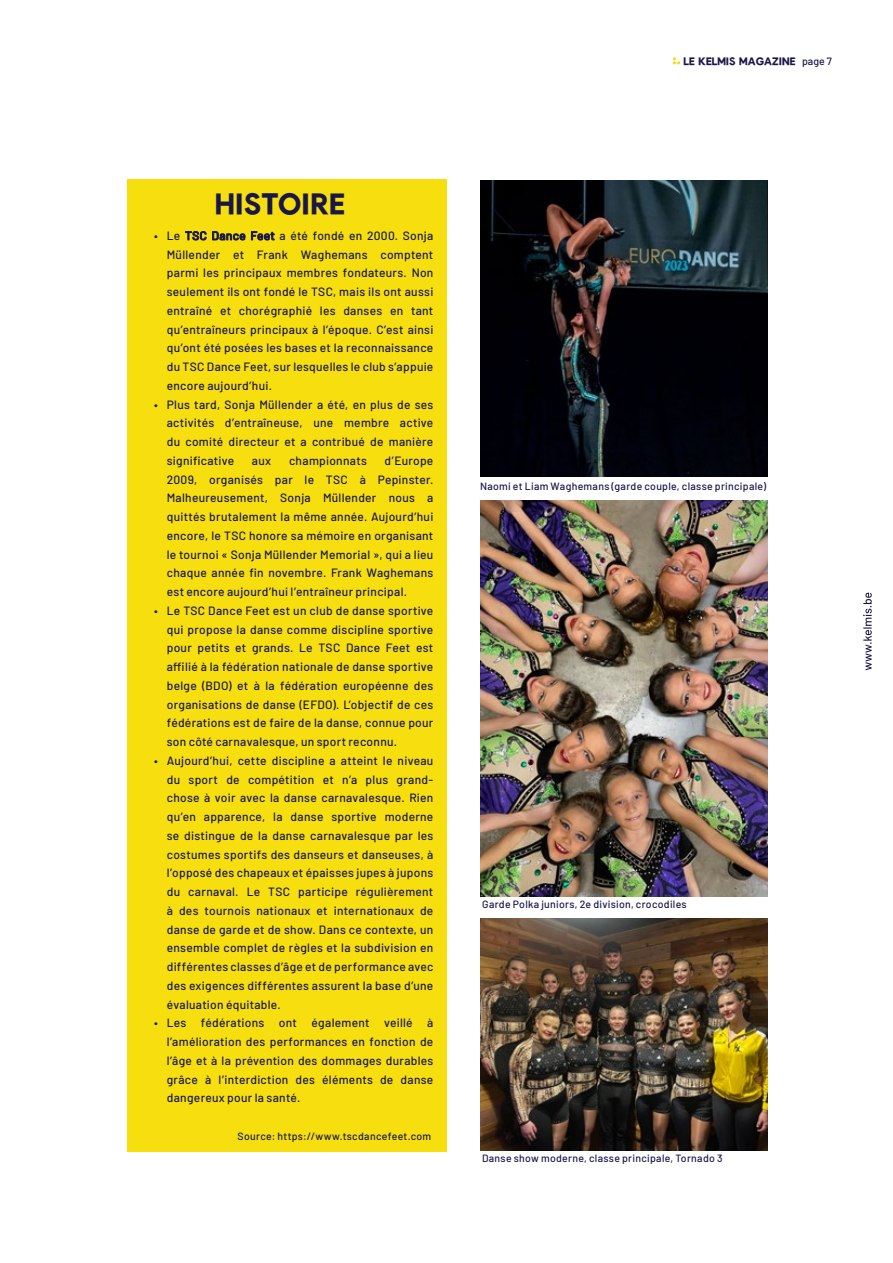
<style>
.page{position:relative;width:893px;height:1263px;background:#fff}
.page>*{position:absolute;margin:0;border:0;box-sizing:border-box;transform-origin:0 0}
.t1{font:800 28.5px "Pulp Display";letter-spacing:.005em;color:#191748}
.t2{font:500 12px/18.8px "Barlow";letter-spacing:.025em;color:#191748;text-align:justify}
.t3{font:500 10.5px "Barlow";letter-spacing:.03em;color:#191748}
.t4{font:800 10.5px "Pulp Display";color:#191748}
.s1{font-family:"Barlow";font-weight:500}
</style>
<div class="page">
<svg style="left:863px;top:593px;width:9px;height:77px"></svg>
<svg style="left:673px;top:57px;width:7px;height:8px"></svg>
<div style="left:127px;top:180px;width:319px;height:972px;background:#f6de0f"></div>
<img style="left:481px;top:180px;width:287px;height:296px">
<img style="left:480px;top:501px;width:287px;height:395px">
<img style="left:481px;top:918px;width:286px;height:232px">
<p class="t4" style="left:684px;top:55px;width:150px">LE KELMIS MAGAZINE <span class="s1">page 7</span></p>
<h1 class="t1" style="left:215px;top:188px;width:131px">HISTOIRE</h1>
<p class="t2" style="left:167px;top:225px;width:268px;text-indent:-13px">• Le TSC Dance Feet a été fondé en 2000. Sonja Müllender et Frank Waghemans comptent parmi les principaux membres fondateurs. Non seulement ils ont fondé le TSC, mais ils ont aussi entraîné et chorégraphié les danses en tant qu’entraîneurs principaux à l’époque. C’est ainsi qu’ont été posées les bases et la reconnaissance du TSC Dance Feet, sur lesquelles le club s’appuie encore aujourd’hui.</p>
<p class="t2" style="left:167px;top:394px;width:268px;text-indent:-13px">• Plus tard, Sonja Müllender a été, en plus de ses activités d’entraîneuse, une membre active du comité directeur et a contribué de manière significative</p>
<p class="t2" style="left:252px;top:450px;width:21px">aux</p>
<p class="t2" style="left:289px;top:450px;width:79px">championnats</p>
<p class="t2" style="left:167px;top:450px;width:268px;text-indent:218px">d’Europe 2009, organisés par le TSC à Pepinster.<br>Malheureusement, Sonja Müllender nous a quittés brutalement la même année. Aujourd’hui encore, le TSC honore sa mémoire en organisant le tournoi « Sonja Müllender Memorial », qui a lieu chaque année fin novembre. Frank Waghemans est encore aujourd’hui l’entraîneur principal.</p>
<p class="t2" style="left:167px;top:600px;width:268px;text-indent:-13px">• Le TSC Dance Feet est un club de danse sportive qui propose la danse comme discipline sportive pour petits et grands. Le TSC Dance Feet est affilié à la fédération nationale de danse sportive belge (BDO) et à la fédération européenne des organisations de danse (EFDO). L’objectif de ces fédérations est de faire de la danse, connue pour son côté carnavalesque, un sport reconnu.</p>
<p class="t2" style="left:167px;top:750px;width:268px;text-indent:-13px">• Aujourd’hui, cette discipline a atteint le niveau du sport de compétition et n’a plus grand&shy;chose à voir avec la danse carnavalesque. Rien qu’en apparence, la danse sportive moderne se distingue de la danse carnavalesque par les costumes sportifs des danseurs et danseuses, à l’opposé des chapeaux et épaisses jupes à jupons du carnaval. Le TSC participe régulièrement à des tournois nationaux et internationaux de danse de garde et de show. Dans ce contexte, un ensemble complet de règles et la subdivision en différentes classes d’âge et de performance avec des exigences différentes assurent la base d’une évaluation équitable.</p>
<p class="t2" style="left:167px;top:1013px;width:268px;text-indent:-13px">• Les fédérations ont également veillé à l’amélioration des performances en fonction de l’âge et à la prévention des dommages durables grâce à l’interdiction des éléments de danse dangereux pour la santé.</p>
<p class="t3" style="left:238px;top:1129px;width:195px">Source: https://www.tscdancefeet.com</p>
<p class="t3" style="left:480px;top:478px;width:288px">Naomi et Liam Waghemans (garde couple, classe principale)</p>
<p class="t3" style="left:482px;top:897px;width:206px">Garde Polka juniors, 2e division, crocodiles</p>
<p class="t3" style="left:482px;top:1151px;width:242px">Danse show moderne, classe principale, Tornado 3</p>
</div>
